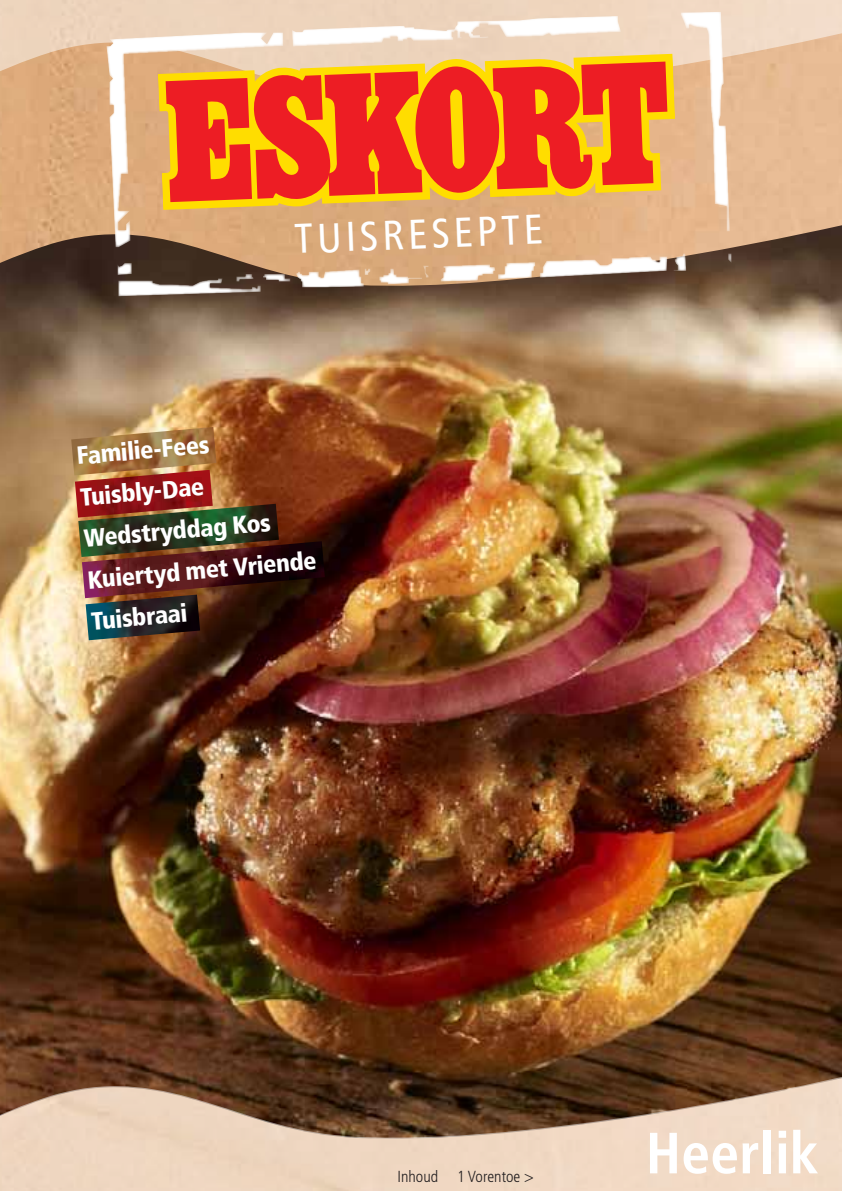
<style>
.page{position:relative;width:842px;height:1191px;background:#fff}
.page>*{position:absolute;margin:0;border:0;box-sizing:border-box;transform-origin:0 0}
.t1{font:700 condensed 58px "Frutiger";color:#fff}
.t2{font:condensed 41.4px "Frutiger";color:#fff}
.t3{font:900 condensed 24.8px/41.6px "Frutiger LT Std";color:#fff}
.t4{font:300 condensed 16px "Frutiger";color:#231f20}
</style>
<div class="page">
<img style="left:0;top:286px;width:842px;height:781px">
<svg style="left:0;top:1067px;width:842px;height:124px;background:#b59a84"></svg>
<svg style="left:0;top:94px;width:842px;height:192px;background:#b9906c"></svg>
<svg style="left:0;top:0;width:842px;height:94px;background:#eacbac"></svg>
<svg style="left:681px;top:12px;width:49px;height:219px"></svg>
<svg style="left:728px;top:253px;width:3px;height:10px"></svg>
<svg style="left:673px;top:253px;width:13px;height:18px"></svg>
<svg style="left:441px;top:256px;width:226px;height:25px"></svg>
<svg style="left:379px;top:265px;width:50px;height:19px"></svg>
<svg style="left:296px;top:268px;width:74px;height:19px"></svg>
<svg style="left:118px;top:263px;width:172px;height:33px"></svg>
<svg style="left:106px;top:16px;width:561px;height:231px;background:#eb8a5b"></svg>
<img style="left:71px;top:427px;width:145px;height:48px">
<img style="left:75px;top:470px;width:138px;height:47px">
<img style="left:78px;top:504px;width:201px;height:53px">
<img style="left:82px;top:541px;width:243px;height:57px">
<img style="left:86px;top:594px;width:114px;height:46px">
<h2 class="t2" style="left:294px;top:214px;width:250px;rotate:-2deg">TUISRESEPTE</h2>
<p class="t3" style="left:75px;top:435px;width:231px;rotate:-5deg">Familie-Fees<br>Tuisbly-Dae<br>Wedstryddag Kos<br>Kuiertyd met Vriende<br>Tuisbraai</p>
<p class="t4" style="left:398px;top:1167px;width:138px">Inhoud 1 Vorentoe &gt;</p>
<h1 class="t1" style="left:646px;top:1118px;width:175px">Heerlik</h1>
</div>
